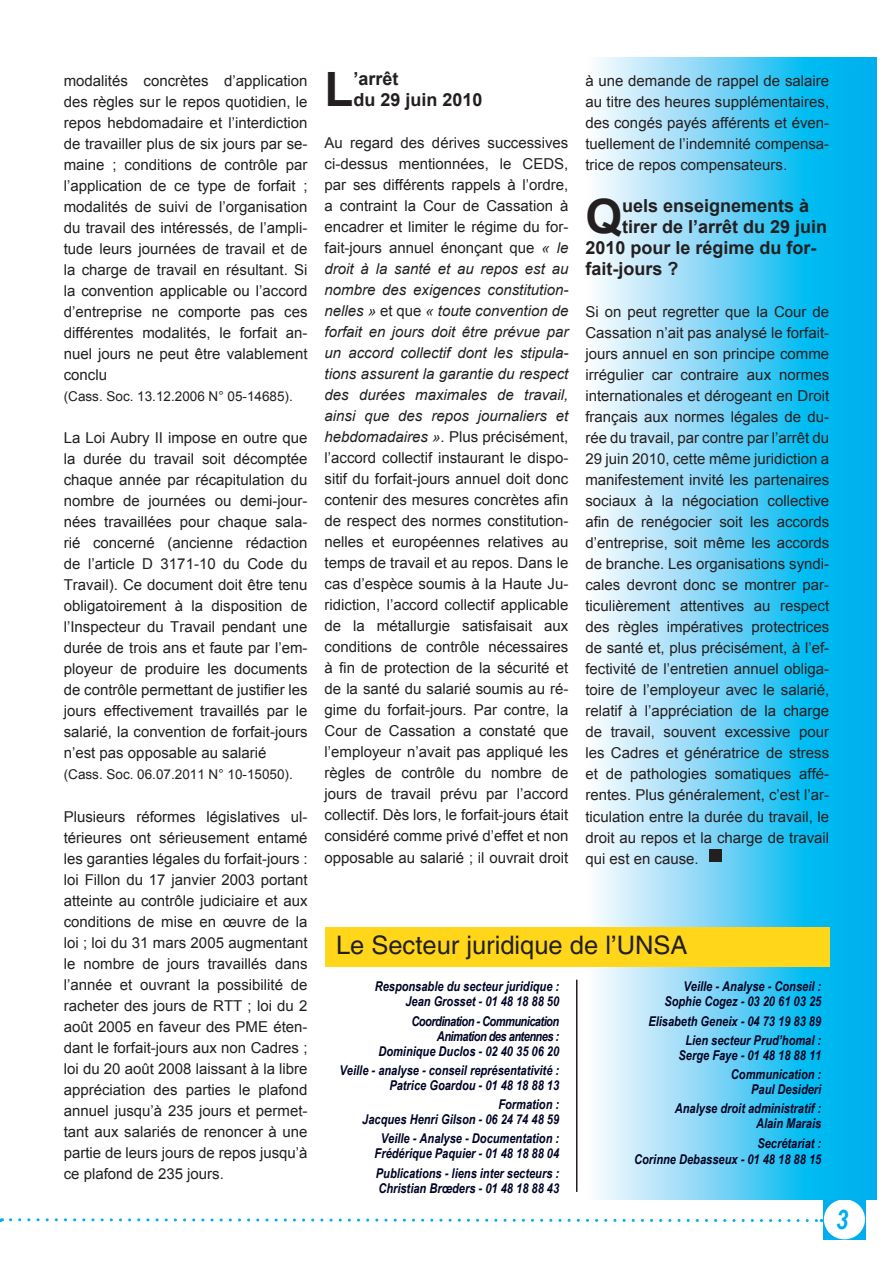
<style>
.page{position:relative;width:893px;height:1263px;background:#fff}
.page>*{position:absolute;margin:0;border:0;box-sizing:border-box;transform-origin:0 0}
.t1{font:700 47.4px "Arial";color:#231f20}
.t2{font:italic 700 27px "Arial Narrow";color:#00aeef}
.t3{font:25.5px "Helvetica LT Std";color:#231f20}
.t4{font:700 18px/21px "Arial";color:#231f20}
.t5{font:15px/21px "Arial";color:#231f20;text-align:justify}
.t6{font:italic 700 13.5px/15px "Arial Narrow";color:#000424;text-align:right}
.t7{font:italic 700 13.5px/15px "Arial Narrow";letter-spacing:-.04em;color:#000424;text-align:right}
.t8{font:13.5px "Arial";color:#231f20}
.s1{font-style:italic}
</style>
<div class="page">
<div style="left:823px;top:1199px;width:43px;height:41px;background:#00aeef"></div>
<div style="left:824px;top:1199px;width:41px;height:40px;background:#fff;border-radius:50%"></div>
<svg style="left:0;top:1218px;width:822px;height:5px"></svg>
<svg style="left:586px;top:57px;width:290px;height:1142px;background:#6cd2f5"></svg>
<div style="left:325px;top:927px;width:504px;height:39px;background:#ffd619"></div>
<hr style="left:576px;top:980px;width:1px;height:212px;background:#231f20">
<div style="left:709px;top:849px;width:12px;height:13px;background:#231f20"></div>
<p class="t5" style="left:64px;top:71px;width:245px">modalités concrètes d’application des règles sur le repos quotidien, le repos hebdomadaire et l’interdiction de travailler plus de six jours par se&shy;maine ; conditions de contrôle par l’application de ce type de forfait ; modalités de suivi de l’organisation du travail des intéressés, de l’ampli&shy;tude leurs journées de travail et de la charge de travail en résultant. Si la convention applicable ou l’accord d’entreprise ne comporte pas ces différentes modalités, le forfait an&shy;nuel jours ne peut être valablement conclu</p>
<p class="t8" style="left:64px;top:388px;width:231px">(Cass. Soc. 13.12.2006 N° 05-14685).</p>
<p class="t5" style="left:64px;top:428px;width:245px">La Loi Aubry II impose en outre que la durée du travail soit décomptée chaque année par récapitulation du nombre de journées ou demi-jour&shy;nées travaillées pour chaque sala&shy;rié concerné (ancienne rédaction de l’article D 3171-10 du Code du Travail). Ce document doit être tenu obligatoirement à la disposition de l’Inspecteur du Travail pendant une durée de trois ans et faute par l’em&shy;ployeur de produire les documents de contrôle permettant de justifier les jours effectivement travaillés par le salarié, la convention de forfait-jours n’est pas opposable au salarié</p>
<p class="t8" style="left:64px;top:766px;width:231px">(Cass. Soc. 06.07.2011 N° 10-15050).</p>
<p class="t5" style="left:64px;top:806px;width:245px">Plusieurs réformes législatives ul&shy;térieures ont sérieusement entamé les garanties légales du forfait-jours : loi Fillon du 17 janvier 2003 portant atteinte au contrôle judiciaire et aux conditions de mise en œuvre de la loi ; loi du 31 mars 2005 augmentant le nombre de jours travaillés dans l’année et ouvrant la possibilité de racheter des jours de RTT ; loi du 2 août 2005 en faveur des PME éten&shy;dant le forfait-jours aux non Cadres ; loi du 20 août 2008 laissant à la libre appréciation des parties le plafond annuel jusqu’à 235 jours et permet&shy;tant aux salariés de renoncer à une partie de leurs jours de repos jusqu’à ce plafond de 235 jours.</p>
<p class="t1" style="left:325px;top:59px;width:30px">L</p>
<p class="t4" style="left:353px;top:69px;width:131px">’arrêt<br>du 29 juin 2010</p>
<p class="t5" style="left:325px;top:133px;width:245px">Au regard des dérives successives ci-dessus mentionnées, le CEDS, par ses différents rappels à l’ordre, a contraint la Cour de Cassation à encadrer et limiter le régime du for&shy;fait-jours annuel énonçant que <span class="s1">« le droit à la santé et au repos est au nombre des exigences constitution&shy;nelles »</span> et que <span class="s1">« toute convention de forfait en jours doit être prévue par un accord collectif dont les stipula&shy;tions assurent la garantie du respect des durées maximales de travail, ainsi que des repos journaliers et hebdomadaires »</span>. Plus précisément, l’accord collectif instaurant le dispo&shy;sitif du forfait-jours annuel doit donc contenir des mesures concrètes afin de respect des normes constitution&shy;nelles et européennes relatives au temps de travail et au repos. Dans le cas d’espèce soumis à la Haute Ju&shy;ridiction, l’accord collectif applicable de la métallurgie satisfaisait aux conditions de contrôle nécessaires à fin de protection de la sécurité et de la santé du salarié soumis au ré&shy;gime du forfait-jours. Par contre, la Cour de Cassation a constaté que l’employeur n’avait pas appliqué les règles de contrôle du nombre de jours de travail prévu par l’accord collectif. Dès lors, le forfait-jours était considéré comme privé d’effet et non opposable au salarié ; il ouvrait droit</p>
<p class="t5" style="left:585px;top:71px;width:245px">à une demande de rappel de salaire au titre des heures supplémentaires, des congés payés afférents et éven&shy;tuellement de l’indemnité compensa&shy;trice de repos compensateurs.</p>
<p class="t1" style="left:585px;top:186px;width:38px">Q</p>
<p class="t4" style="left:622px;top:196px;width:189px">uels enseignements à</p>
<p class="t4" style="left:622px;top:217px;width:207px">tirer de l’arrêt du 29 juin</p>
<p class="t4" style="left:585px;top:238px;width:233px">2010 pour le régime du for-</p>
<p class="t4" style="left:585px;top:259px;width:95px">fait-jours ?</p>
<p class="t5" style="left:585px;top:302px;width:245px">Si on peut regretter que la Cour de Cassation n’ait pas analysé le forfait&shy;jours annuel en son principe comme irrégulier car contraire aux normes internationales et dérogeant en Droit français aux normes légales de du&shy;rée du travail, par contre par l’arrêt du 29 juin 2010, cette même juridiction a manifestement invité les partenaires sociaux à la négociation collective afin de renégocier soit les accords d’entreprise, soit même les accords de branche. Les organisations syndi&shy;cales devront donc se montrer par&shy;ticulièrement attentives au respect des règles impératives protectrices de santé et, plus précisément, à l’ef&shy;fectivité de l’entretien annuel obliga&shy;toire de l’employeur avec le salarié, relatif à l’appréciation de la charge de travail, souvent excessive pour les Cadres et génératrice de stress et de pathologies somatiques affé&shy;rentes. Plus généralement, c’est l’ar&shy;ticulation entre la durée du travail, le droit au repos et la charge de travail qui est en cause.</p>
<p class="t3" style="left:336px;top:930px;width:353px">Le Secteur juridique de l’UNSA</p>
<p class="t6" style="left:375px;top:978px;width:186px">Responsable du secteur juridique :<br>Jean Grosset - 01 48 18 88 50</p>
<p class="t7" style="left:378px;top:1013px;width:182px">Coordination - Communication<br>Animation des antennes :<br>Dominique Duclos - 02 40 35 06 20</p>
<p class="t6" style="left:340px;top:1062px;width:221px">Veille - analyse - conseil représentativité :<br>Patrice Goardou - 01 48 18 88 13</p>
<p class="t6" style="left:362px;top:1096px;width:198px">Formation :<br>Jacques Henri Gilson - 06 24 74 48 59</p>
<p class="t6" style="left:375px;top:1130px;width:186px;text-align:center">Veille - Analyse - Documentation :<br>Frédérique Paquier - 01 48 18 88 04</p>
<p class="t6" style="left:376px;top:1165px;width:185px;text-align:left">Publications - liens inter secteurs :<br>Christian Brœders - 01 48 18 88 43</p>
<p class="t6" style="left:664px;top:978px;width:158px">Veille - Analyse - Conseil :<br>Sophie Cogez - 03 20 61 03 25</p>
<p class="t6" style="left:648px;top:1013px;width:174px">Elisabeth Geneix - 04 73 19 83 89</p>
<p class="t6" style="left:678px;top:1032px;width:144px;text-align:center">Lien secteur Prud’homal :<br>Serge Faye - 01 48 18 88 11</p>
<p class="t6" style="left:731px;top:1066px;width:92px">Communication :<br>Paul Desideri</p>
<p class="t6" style="left:675px;top:1100px;width:148px">Analyse droit administratif :<br>Alain Marais</p>
<p class="t6" style="left:634px;top:1134px;width:189px;line-height:16.5px">Secrétariat :<br>Corinne Debasseux - 01 48 18 88 15</p>
<p class="t2" style="left:836px;top:1199px;width:14px">3</p>
</div>
